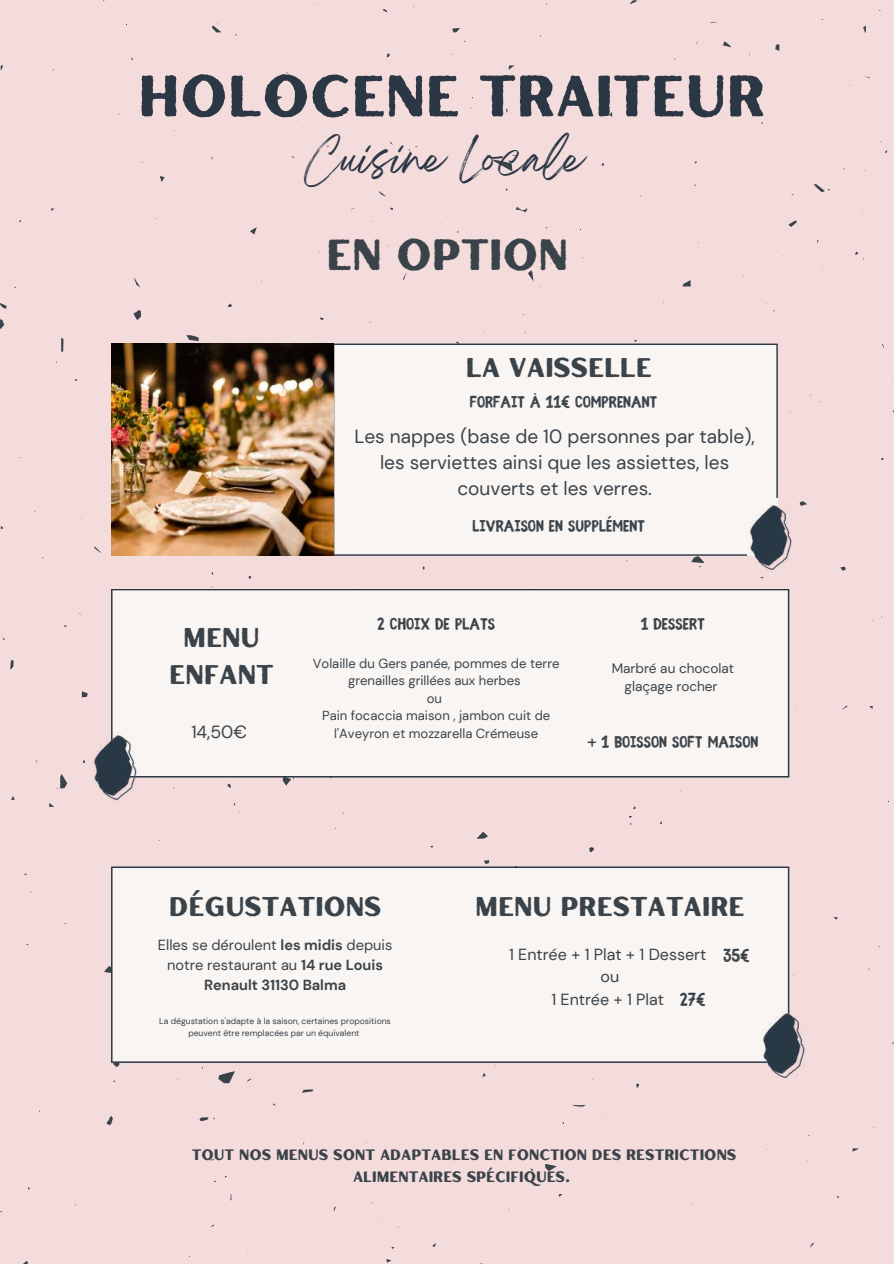
<style>
.page{position:relative;width:894px;height:1264px;background:#fff}
.page>*{position:absolute;margin:0;border:0;box-sizing:border-box;transform-origin:0 0}
.t1{font:58.05px "Hertical Sans Rough";color:#2b3745}
.t2{font:43.5px "Hertical Sans Rough";color:#3b434a}
.t3{font:37.5px "Breathing";color:#2b3745}
.t4{font:27px/37.2px "Hertical Sans Rough";color:#3b434a;text-align:center}
.t5{font:700 19.2px "Fibre Vintage Full";color:#3b434a}
.t6{font:19.05px/26px "DM Sans";color:#3b434a;text-align:center}
.t7{font:700 18px "Fibre Vintage Full";color:#3b434a}
.t8{font:17.55px "DM Sans";color:#3b434a}
.t9{font:16.05px/22.5px "DM Sans";color:#3b434a;text-align:center}
.t10{font:15px/22.5px "Hertical Sans Rough";color:#3b434a;text-align:center}
.t11{font:14.55px/20px "DM Sans";color:#3b434a;text-align:center}
.t12{font:13.65px/18.1px "DM Sans";color:#3b434a;text-align:center}
.t13{font:13.05px/17.4px "DM Sans";color:#3b434a;text-align:center}
.t14{font:8.55px/11.4px "DM Sans";color:#3b434a;text-align:center}
.s1{font-weight:700}
</style>
<div class="page">
<div style="left:0;top:0;width:893px;height:1263px;background:#f4dcdc"></div>
<svg style="left:386px;top:1259px;width:5px;height:3px"></svg>
<svg style="left:94px;top:546px;width:8px;height:7px"></svg>
<svg style="left:133px;top:310px;width:8px;height:10px"></svg>
<svg style="left:10px;top:660px;width:4px;height:9px"></svg>
<svg style="left:228px;top:303px;width:4px;height:4px"></svg>
<svg style="left:106px;top:1115px;width:7px;height:10px"></svg>
<svg style="left:515px;top:207px;width:12px;height:5px"></svg>
<svg style="left:49px;top:803px;width:5px;height:4px"></svg>
<svg style="left:227px;top:783px;width:4px;height:5px"></svg>
<svg style="left:104px;top:966px;width:7px;height:7px"></svg>
<svg style="left:160px;top:176px;width:5px;height:6px"></svg>
<svg style="left:111px;top:1062px;width:8px;height:4px"></svg>
<svg style="left:572px;top:1104px;width:13px;height:2px"></svg>
<svg style="left:722px;top:41px;width:8px;height:6px"></svg>
<svg style="left:0;top:319px;width:4px;height:10px"></svg>
<svg style="left:61px;top:337px;width:2px;height:15px"></svg>
<svg style="left:852px;top:1148px;width:6px;height:3px"></svg>
<svg style="left:528px;top:270px;width:5px;height:11px"></svg>
<svg style="left:493px;top:155px;width:25px;height:17px"></svg>
<svg style="left:691px;top:556px;width:13px;height:11px"></svg>
<svg style="left:682px;top:280px;width:8px;height:6px"></svg>
<svg style="left:186px;top:335px;width:13px;height:6px"></svg>
<svg style="left:508px;top:65px;width:6px;height:5px"></svg>
<svg style="left:82px;top:691px;width:6px;height:6px"></svg>
<svg style="left:483px;top:860px;width:6px;height:4px"></svg>
<svg style="left:452px;top:28px;width:8px;height:5px"></svg>
<svg style="left:0;top:65px;width:3px;height:5px"></svg>
<svg style="left:378px;top:191px;width:8px;height:6px"></svg>
<svg style="left:273px;top:96px;width:9px;height:7px"></svg>
<svg style="left:545px;top:1163px;width:11px;height:8px"></svg>
<svg style="left:134px;top:277px;width:6px;height:14px"></svg>
<svg style="left:589px;top:847px;width:5px;height:5px"></svg>
<svg style="left:855px;top:251px;width:9px;height:8px"></svg>
<svg style="left:813px;top:184px;width:17px;height:8px"></svg>
<svg style="left:799px;top:501px;width:7px;height:5px"></svg>
<svg style="left:195px;top:1112px;width:19px;height:9px"></svg>
<svg style="left:218px;top:1071px;width:17px;height:12px"></svg>
<svg style="left:477px;top:831px;width:11px;height:7px"></svg>
<svg style="left:630px;top:0;width:7px;height:10px"></svg>
<svg style="left:636px;top:1083px;width:3px;height:4px"></svg>
<svg style="left:250px;top:227px;width:7px;height:7px"></svg>
<svg style="left:788px;top:221px;width:8px;height:6px"></svg>
<svg style="left:0;top:303px;width:6px;height:6px"></svg>
<svg style="left:212px;top:23px;width:9px;height:9px"></svg>
<svg style="left:11px;top:796px;width:4px;height:4px"></svg>
<svg style="left:302px;top:1089px;width:11px;height:3px"></svg>
<svg style="left:282px;top:777px;width:12px;height:8px"></svg>
<svg style="left:840px;top:566px;width:5px;height:5px"></svg>
<svg style="left:57px;top:774px;width:10px;height:15px"></svg>
<svg style="left:775px;top:44px;width:4px;height:7px"></svg>
<div style="left:333px;top:343px;width:444px;height:213px;background:#f8f5f2"></div>
<div style="left:522px;top:454px;width:36px;height:57px;background:#f8f5f2"></div>
<div style="left:746px;top:498px;width:31px;height:57px;background:#f8f5f2"></div>
<img style="left:749px;top:502px;width:43px;height:68px">
<div style="left:111px;top:589px;width:678px;height:188px;background:#f8f5f2"></div>
<img style="left:94px;top:732px;width:45px;height:68px">
<div style="left:111px;top:866px;width:678px;height:196px;background:#f8f5f2"></div>
<img style="left:762px;top:1010px;width:43px;height:68px">
<img style="left:111px;top:343px;width:222px;height:212px">
<h1 class="t1" style="left:138px;top:56px;width:629px">HOLOCENE TRAITEUR</h1>
<h3 class="t3" style="left:305px;top:147px;width:280px">Cuisine Locale</h3>
<h2 class="t2" style="left:326px;top:225px;width:243px">EN OPTION</h2>
<h3 class="t4" style="left:465px;top:348px;width:188px">LA VAISSELLE</h3>
<h3 class="t7" style="left:469px;top:394px;width:189px">FORFAIT À 11€ COMPRENANT</h3>
<h3 class="t6" style="left:354px;top:423px;width:402px">Les nappes (base de 10 personnes par table), les serviettes ainsi que les assiettes, les couverts et les verres.</h3>
<h3 class="t7" style="left:472px;top:518px;width:174px">LIVRAISON EN SUPPLÉMENT</h3>
<h3 class="t7" style="left:377px;top:617px;width:119px">2 CHOIX DE PLATS</h3>
<h3 class="t7" style="left:640px;top:617px;width:66px">1 DESSERT</h3>
<h3 class="t4" style="left:169px;top:618px;width:106px">MENU<br>ENFANT</h3>
<p class="t13" style="left:313px;top:654px;width:248px">Volaille du Gers panée, pommes de terre grenailles grillées aux herbes<br>ou<br>Pain focaccia maison , jambon cuit de</p>
<p class="t12" style="left:611px;top:659px;width:124px">Marbré au chocolat glaçage rocher</p>
<h3 class="t8" style="left:191px;top:720px;width:57px">14,50€</h3>
<p class="t13" style="left:334px;top:724px;width:205px">l'Aveyron et mozzarella Crémeuse</p>
<h3 class="t7" style="left:587px;top:734px;width:172px">+ 1 BOISSON SOFT MAISON</h3>
<h3 class="t4" style="left:169px;top:886px;width:214px">DÉGUSTATIONS</h3>
<h3 class="t4" style="left:475px;top:886px;width:271px">MENU PRESTATAIRE</h3>
<p class="t11" style="left:158px;top:934px;width:236px">Elles se déroulent <span class="s1">les midis</span> depuis notre restaurant au <span class="s1">14 rue Louis<br>Renault 31130 Balma</span></p>
<p class="t14" style="left:159px;top:1015px;width:233px">La dégustation s'adapte à la saison, certaines propositions peuvent être remplacées par un équivalent</p>
<p class="t9" style="left:509px;top:942px;width:198px">1 Entrée + 1 Plat + 1 Dessert ou<br>1 Entrée + 1 Plat</p>
<h3 class="t5" style="left:722px;top:947px;width:28px">35€</h3>
<h3 class="t5" style="left:679px;top:991px;width:27px">27€</h3>
<p class="t10" style="left:192px;top:1142px;width:546px">TOUT NOS MENUS SONT ADAPTABLES EN FONCTION DES RESTRICTIONS<br>ALIMENTAIRES SPÉCIFIQUES.</p>
</div>
